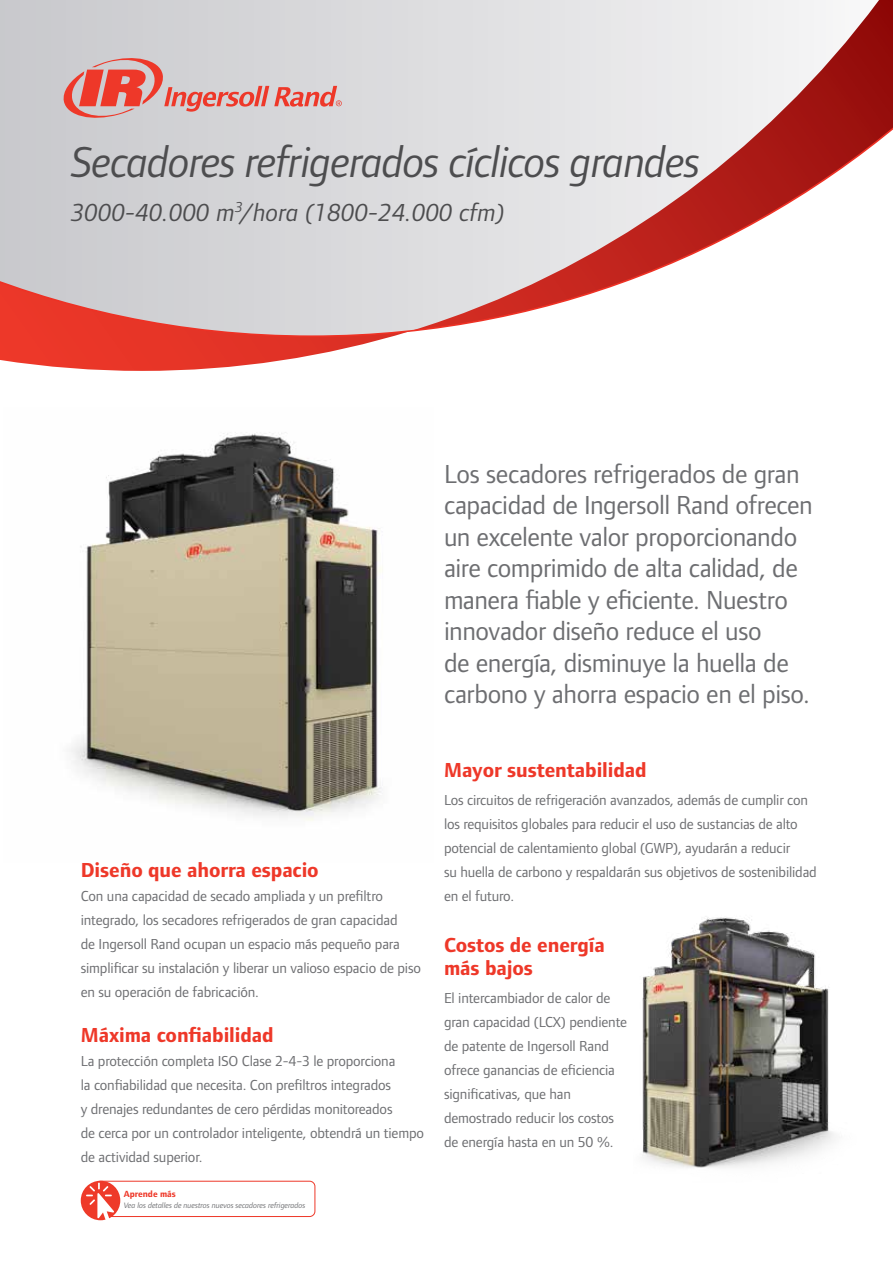
<style>
.page{position:relative;width:893px;height:1263px;background:#fff}
.page>*{position:absolute;margin:0;border:0;box-sizing:border-box;transform-origin:0 0}
.t1{font:italic 45px "Foundry Form Sans";letter-spacing:-.02em;color:#4d4d4f}
.t2{font:27px/31.5px "Foundry Form Sans";letter-spacing:-.015em;color:#6d6e71}
.t3{font:italic 25.5px "Foundry Form Sans";letter-spacing:.005em;color:#4d4d4f}
.t4{font:700 21px/22.5px "Foundry Form Sans";letter-spacing:-.005em;color:#ee3829}
.t5{font:15px/24px "Foundry Form Sans";letter-spacing:-.01em;color:#6d6e71}
.t6{font:700 9.3px "Foundry Form Sans";color:#ee3829}
.t7{font:italic 8.1px "Foundry Form Sans";letter-spacing:-.005em;color:#6d6e71}
</style>
<div class="page">
<img style="left:71px;top:432px;width:312px;height:389px">
<svg style="left:0;top:0;width:893px;height:371px"></svg>
<svg style="left:0;top:78px;width:893px;height:259px"></svg>
<svg style="left:64px;top:58px;width:278px;height:60px;background:#d9acaa"></svg>
<img style="left:642px;top:917px;width:192px;height:251px">
<div style="left:95px;top:1181px;width:220px;height:36px;border:1px solid #ee3829;border-radius:5px"></div>
<div style="left:81px;top:1181px;width:39px;height:39px;background:#ee3a29;border-radius:50%"></div>
<svg style="left:86px;top:1182px;width:28px;height:38px"></svg>
<h1 class="t1" style="left:72px;top:137px;width:630px">Secadores refrigerados cíclicos grandes</h1>
<h3 class="t3" style="left:71px;top:198px;width:435px">3000-40.000 m<sup>3</sup>/hora (1800-24.000 cfm)</h3>
<p class="t2" style="left:444px;top:458px;width:370px">Los secadores refrigerados de gran capacidad de Ingersoll Rand ofrecen un excelente valor proporcionando aire comprimido de alta calidad, de manera fiable y eficiente. Nuestro innovador diseño reduce el uso<br>de energía, disminuye la huella de carbono y ahorra espacio en el piso.</p>
<h3 class="t4" style="left:81px;top:859px;width:239px">Diseño que ahorra espacio</h3>
<p class="t5" style="left:81px;top:884px;width:342px">Con una capacidad de secado ampliada y un prefiltro integrado, los secadores refrigerados de gran capacidad<br>de Ingersoll Rand ocupan un espacio más pequeño para simplificar su instalación y liberar un valioso espacio de piso en su operación de fabricación.</p>
<h3 class="t4" style="left:81px;top:1024px;width:194px">Máxima confiabilidad</h3>
<p class="t5" style="left:81px;top:1049px;width:345px">La protección completa ISO Clase 2-4-3 le proporciona<br>la confiabilidad que necesita. Con prefiltros integrados<br>y drenajes redundantes de cero pérdidas monitoreados<br>de cerca por un controlador inteligente, obtendrá un tiempo de actividad superior.</p>
<p class="t6" style="left:124px;top:1188px;width:54px">Aprende más</p>
<p class="t7" style="left:124px;top:1201px;width:183px">Vea los detalles de nuestros nuevos secadores refrigerados</p>
<h3 class="t4" style="left:444px;top:759px;width:204px">Mayor sustentabilidad</h3>
<p class="t5" style="left:444px;top:788px;width:374px">Los circuitos de refrigeración avanzados, además de cumplir con los requisitos globales para reducir el uso de sustancias de alto potencial de calentamiento global (GWP), ayudarán a reducir<br>su huella de carbono y respaldarán sus objetivos de sostenibilidad en el futuro.</p>
<h3 class="t4" style="left:444px;top:934px;width:162px">Costos de energía más bajos</h3>
<p class="t5" style="left:444px;top:986px;width:185px">El intercambiador de calor de gran capacidad (LCX) pendiente de patente de Ingersoll Rand ofrece ganancias de eficiencia significativas, que han demostrado reducir los costos de energía hasta en un 50 %.</p>
</div>
